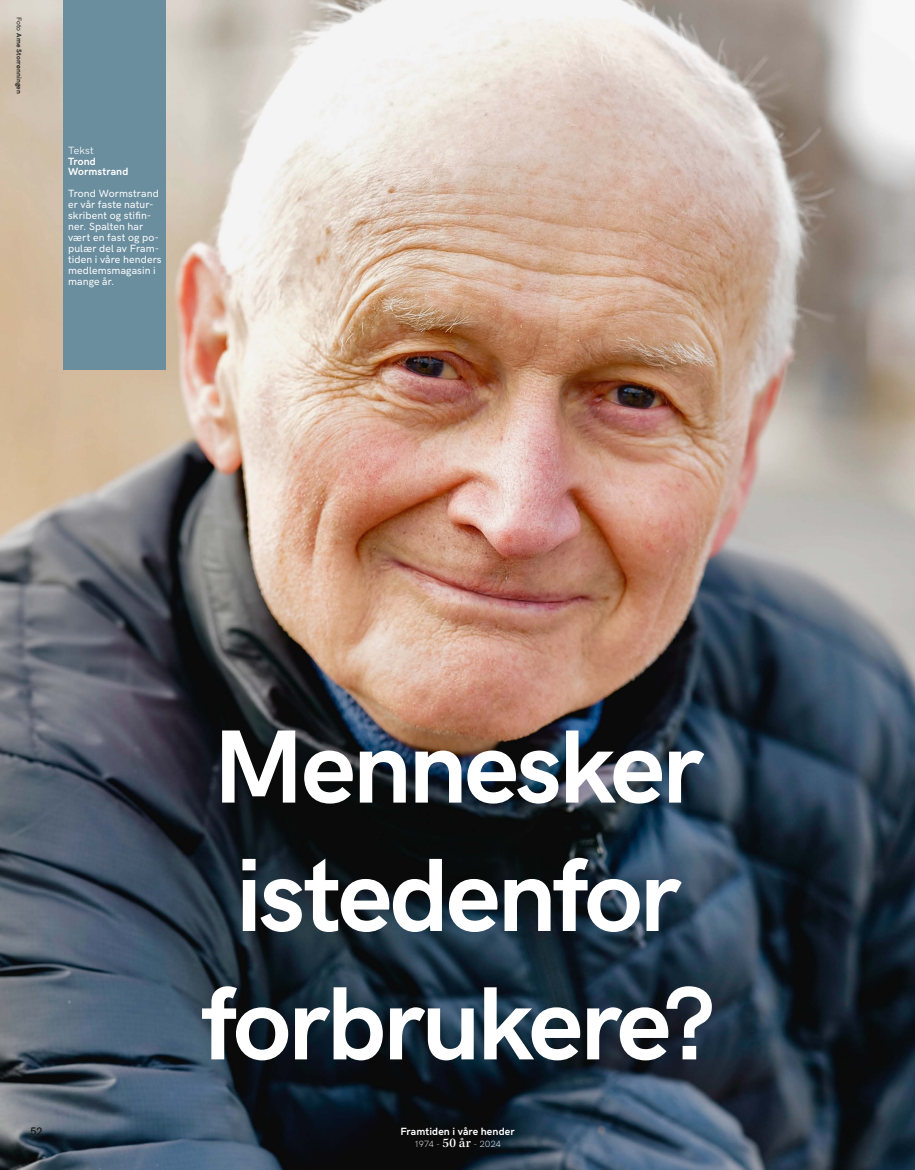
<style>
.page{position:relative;width:915px;height:1170px;background:#fff}
.page>*{position:absolute;margin:0;border:0;box-sizing:border-box;transform-origin:0 0}
.RU_HK{font:700 104.4px/128.2px "HK Grotesk Pro";letter-spacing:-.035em;color:#fff;text-align:center}
.Byline_tekst{font:500 10.5px/10.9px "HK Grotesk Pro";letter-spacing:.015em;color:#fff}
.Issue_description{font:700 10.5px "HK Grotesk Pro";letter-spacing:.01em;color:#fff}
.Byline_navn{font:700 10.5px/10.5px "HK Grotesk Pro";letter-spacing:.015em;color:#fff}
.Byline_tekst-2{font:10.5px "HK Grotesk Pro";letter-spacing:.015em;color:#fff}
.t1{font:10.5px "HK Grotesk Pro";color:#1d1d1b}
.Issue_description-2{font:300 9px "HK Grotesk Pro";letter-spacing:.03em;color:#fff}
.Foto_kredit{font:700 6.75px "HK Grotesk Pro";letter-spacing:.015em;color:#1d1d1b}
.s1{font-weight:500}
.s2{font-family:"Kepler Std";font-weight:500;font-size:13.5px}
</style>
<div class="page">
<img style="left:0;top:0;width:914px;height:1169px">
<div style="left:64px;top:0;width:102px;height:370px;background:#6b8e9f"></div>
<p class="Foto_kredit" style="left:24px;top:17px;width:78px;rotate:90deg"><span class="s1">Foto</span> Arne Storrønningen</p>
<p class="Byline_tekst-2" style="left:68px;top:143px;width:27px">Tekst</p>
<p class="Byline_navn" style="left:68px;top:155px;width:62px">Trond<br>Wormstrand</p>
<p class="Byline_tekst" style="left:68px;top:187px;width:95px">Trond Wormstrand er vår faste natur&shy;skribent og stifin&shy;ner. Spalten har vært en fast og po&shy;pulær del av Fram&shy;tiden i våre henders medlemsmagasin i mange år.</p>
<p class="RU_HK" style="left:201px;top:694px;width:515px">Mennesker istedenfor forbrukere?</p>
<p class="t1" style="left:30px;top:1123px;width:14px">52</p>
<p class="Issue_description" style="left:400px;top:1123px;width:116px">Framtiden i våre hender</p>
<p class="Issue_description-2" style="left:414px;top:1136px;width:88px">1974 - <span class="s2">50 år</span> - 2024</p>
</div>
